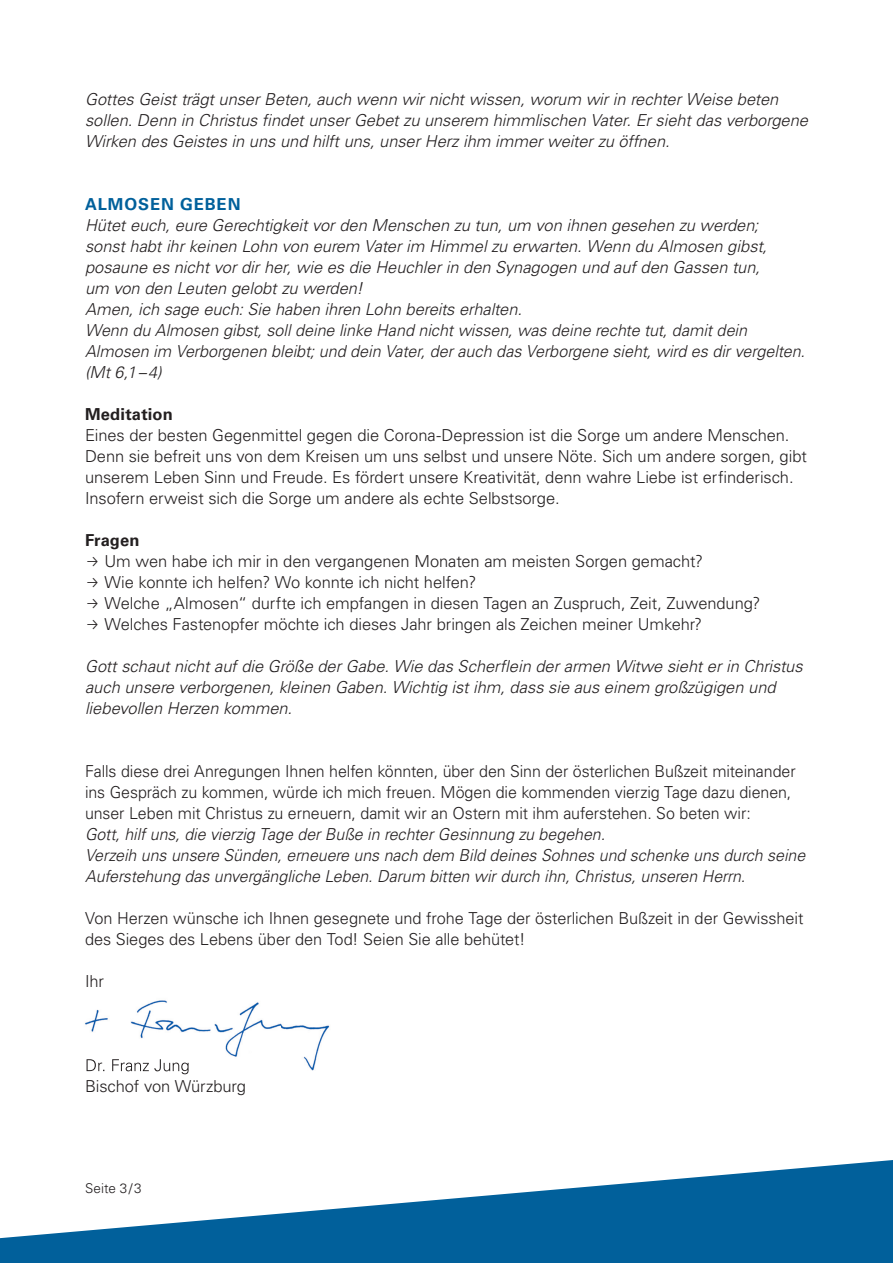
<style>
.page{position:relative;width:893px;height:1263px;background:#fff}
.page>*{position:absolute;margin:0;border:0;box-sizing:border-box;transform-origin:0 0}
.t1{font:italic 300 16.5px/21px "Univers LT Std";color:#231f20}
.t2{font:300 16.5px/21px "Univers LT Std";letter-spacing:-.005em;color:#231f20}
.t3{font:700 16.5px "Univers LT Std";letter-spacing:.01em;color:#231f20}
.t4{font:700 16.5px "Univers LT Std";letter-spacing:.055em;color:#01609b}
.t5{font:300 13.5px "Univers LT Std";letter-spacing:.005em;color:#231f20}
.s1{font-family:"Fira Sans"}
</style>
<div class="page">
<svg style="left:0;top:1160px;width:893px;height:103px;fill:#01609b"></svg>
<img style="left:85px;top:1000px;width:245px;height:72px">
<img style="left:87px;top:1059px;width:102px;height:15px">
<p class="t1" style="left:85px;top:89px;width:724px">Gottes Geist trägt unser Beten, auch wenn wir nicht wissen, worum wir in rechter Weise beten sollen. Denn in Christus findet unser Gebet zu unserem himmlischen Vater. Er sieht das verborgene<br>Wirken des Geistes in uns und hilft uns, unser Herz ihm immer weiter zu öffnen.</p>
<p class="t4" style="left:85px;top:195px;width:157px">ALMOSEN GEBEN</p>
<p class="t1" style="left:85px;top:215px;width:721px">Hütet euch, eure Gerechtigkeit vor den Menschen zu tun, um von ihnen gesehen zu werden;<br>sonst habt ihr keinen Lohn von eurem Vater im Himmel zu erwarten. Wenn du Almosen gibst, posaune es nicht vor dir her, wie es die Heuchler in den Synagogen und auf den Gassen tun,<br>um von den Leuten gelobt zu werden!<br>Amen, ich sage euch: Sie haben ihren Lohn bereits erhalten.<br>Wenn du Almosen gibst, soll deine linke Hand nicht wissen, was deine rechte tut, damit dein Almosen im Verborgenen bleibt; und dein Vater, der auch das Verborgene sieht, wird es dir vergelten. (Mt 6,1 – 4)</p>
<p class="t3" style="left:85px;top:405px;width:89px">Meditation</p>
<p class="t2" style="left:85px;top:425px;width:723px">Eines der besten Gegenmittel gegen die Corona-Depression ist die Sorge um andere Menschen.<br>Denn sie befreit uns von dem Kreisen um uns selbst und unsere Nöte. Sich um andere sorgen, gibt unserem Leben Sinn und Freude. Es fördert unsere Kreativität, denn wahre Liebe ist erfinderisch.<br>Insofern erweist sich die Sorge um andere als echte Selbstsorge.</p>
<p class="t3" style="left:85px;top:531px;width:56px">Fragen</p>
<p class="t2" style="left:85px;top:551px;width:620px"><span class="s1">→</span> Um wen habe ich mir in den vergangenen Monaten am meisten Sorgen gemacht?</p>
<p class="t2" style="left:85px;top:572px;width:393px"><span class="s1">→</span> Wie konnte ich helfen? Wo konnte ich nicht helfen?</p>
<p class="t2" style="left:85px;top:593px;width:677px"><span class="s1">→</span> Welche „Almosen“ durfte ich empfangen in diesen Tagen an Zuspruch, Zeit, Zuwendung?</p>
<p class="t2" style="left:85px;top:614px;width:618px"><span class="s1">→</span> Welches Fastenopfer möchte ich dieses Jahr bringen als Zeichen meiner Umkehr?</p>
<p class="t1" style="left:85px;top:656px;width:719px">Gott schaut nicht auf die Größe der Gabe. Wie das Scherflein der armen Witwe sieht er in Christus auch unsere verborgenen, kleinen Gaben. Wichtig ist ihm, dass sie aus einem großzügigen und liebevollen Herzen kommen.</p>
<p class="t2" style="left:85px;top:761px;width:712px">Falls diese drei Anregungen Ihnen helfen könnten, über den Sinn der österlichen Bußzeit miteinander ins Gespräch zu kommen, würde ich mich freuen. Mögen die kommenden vierzig Tage dazu dienen, unser Leben mit Christus zu erneuern, damit wir an Ostern mit ihm auferstehen. So beten wir:</p>
<p class="t1" style="left:85px;top:824px;width:722px">Gott, hilf uns, die vierzig Tage der Buße in rechter Gesinnung zu begehen.<br>Verzeih uns unsere Sünden, erneuere uns nach dem Bild deines Sohnes und schenke uns durch seine<br>Auferstehung das unvergängliche Leben. Darum bitten wir durch ihn, Christus, unseren Herrn.</p>
<p class="t2" style="left:85px;top:908px;width:720px">Von Herzen wünsche ich Ihnen gesegnete und frohe Tage der österlichen Bußzeit in der Gewissheit des Sieges des Lebens über den Tod! Seien Sie alle behütet!</p>
<p class="t2" style="left:85px;top:971px;width:20px">Ihr</p>
<p class="t2" style="left:85px;top:1076px;width:162px">Bischof von Würzburg</p>
<p class="t5" style="left:85px;top:1180px;width:58px">Seite 3 / 3</p>
</div>
